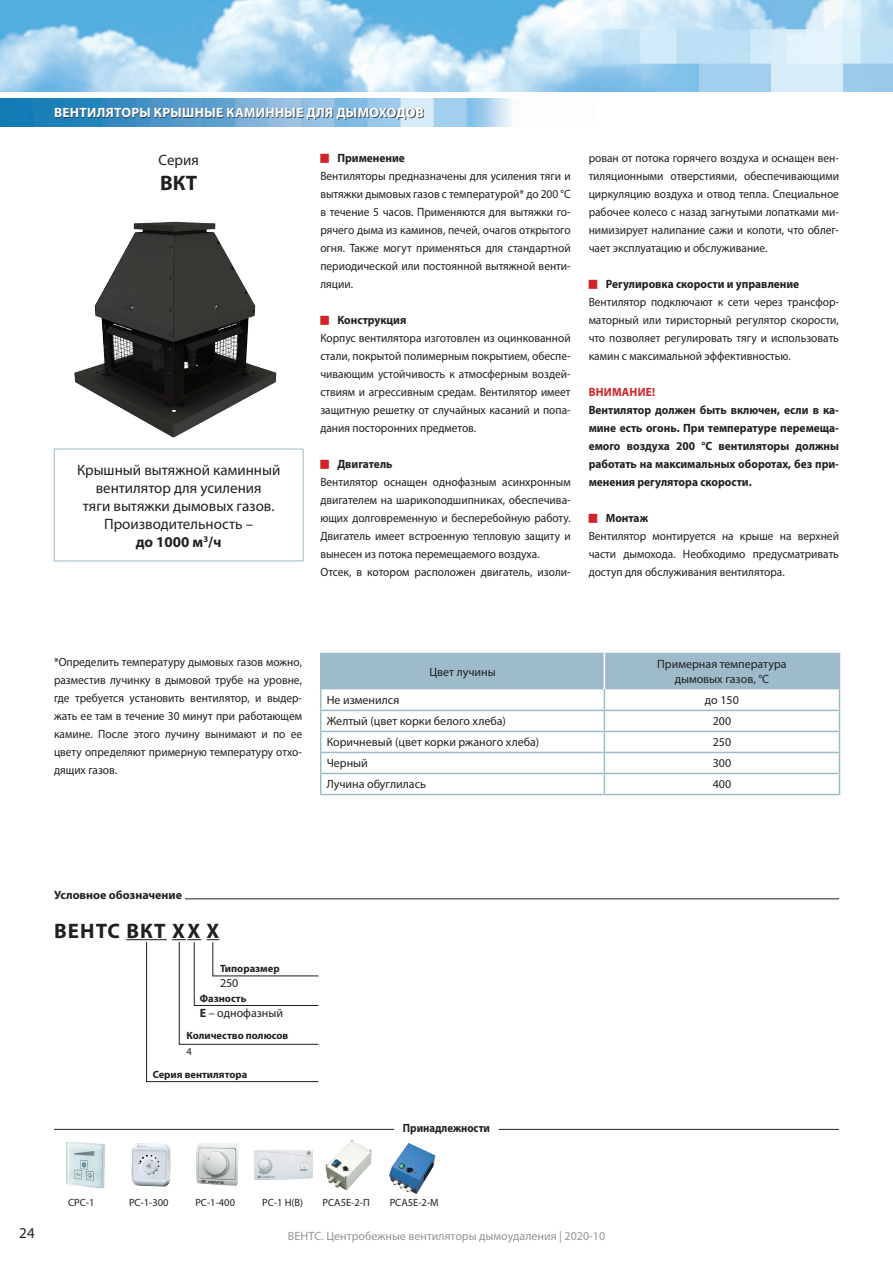
<style>
.page{position:relative;width:893px;height:1263px;background:#fff}
.page>*{position:absolute;margin:0;border:0;box-sizing:border-box;transform-origin:0 0}
.t1{font:700 21px "Myriad Pro";letter-spacing:.05em;color:#231f20}
.t2{font:15px/18px "Myriad Pro";color:#231f20;text-align:center}
.t3{font:700 13.5px "Myriad Pro";letter-spacing:.02em;color:#fff}
.t4{font:12px/18px "Myriad Pro";color:#231f20;text-align:justify;scale:.95 1}
.t5{font:700 12px/18px "Myriad Pro";color:#231f20;text-align:justify;scale:.95 1}
.t6{font:12px/14.4px "Myriad Pro";color:#231f20;text-align:center}
.t7{font:12px "Myriad Pro";color:#939598}
.t8{font:700 12px "Myriad Pro";color:#231f20}
.t9{font:700 12px "Myriad Pro";color:#231f20;scale:.9 1}
.t10{font:700 12px "Myriad Pro";letter-spacing:.02em;color:#d1232a;scale:.95 1}
.t11{font:700 10.5px "Myriad Pro";color:#231f20}
.t12{font:10.5px "Myriad Pro";color:#231f20}
.s1{font-weight:700}
</style>
<div class="page">
<img style="left:0;top:0;width:893px;height:91px">
<img style="left:0;top:99px;width:512px;height:27px">
<div style="left:55px;top:108px;width:369px;height:12px;background:#231f20;opacity:.7"></div>
<div style="left:54px;top:449px;width:249px;height:112px;border:1px solid #9ebbca"></div>
<img style="left:74px;top:221px;width:203px;height:217px">
<hr style="left:320px;top:794px;width:284px;height:1px;background:#9ebbca">
<svg style="left:320px;top:653px;width:520px;height:141px"></svg>
<hr style="left:604px;top:731px;width:236px;height:1px;background:#9ebbca">
<hr style="left:604px;top:752px;width:236px;height:1px;background:#9ebbca">
<hr style="left:604px;top:773px;width:236px;height:1px;background:#9ebbca">
<hr style="left:604px;top:794px;width:236px;height:1px;background:#9ebbca">
<img style="left:196px;top:1143px;width:43px;height:43px">
<img style="left:131px;top:1143px;width:40px;height:44px">
<hr style="left:54px;top:1129px;width:340px;height:1px;background:#231f20">
<hr style="left:499px;top:1129px;width:340px;height:1px;background:#231f20">
<img style="left:66px;top:1142px;width:39px;height:47px">
<img style="left:325px;top:1140px;width:47px;height:51px">
<img style="left:389px;top:1143px;width:47px;height:51px">
<img style="left:254px;top:1149px;width:59px;height:31px">
<hr style="left:185px;top:898px;width:654px;height:1px;background:#231f20">
<hr style="left:126px;top:939px;width:41px;height:1px;background:#231f20">
<svg style="left:146px;top:939px;width:173px;height:143px"></svg>
<p class="t3" style="left:54px;top:104px;width:371px">ВЕНТИЛЯТОРЫ КРЫШНЫЕ КАМИННЫЕ ДЛЯ ДЫМОХОДОВ</p>
<p class="t2" style="left:159px;top:150px;width:42px">Серия</p>
<h1 class="t1" style="left:160px;top:169px;width:39px">ВКТ</h1>
<p class="t5" style="left:337px;top:149px;width:73px">Применение</p>
<p class="t4" style="left:320px;top:167px;width:265px">Вентиляторы предназначены для усиления тяги и вытяжки дымовых газов с температурой* до 200 °С в течение 5 часов. Применяются для вытяжки го&shy;рячего дыма из каминов, печей, очагов открытого огня. Также могут применяться для стандартной периодической или постоянной вытяжной венти&shy;ляции.</p>
<p class="t5" style="left:337px;top:311px;width:74px">Конструкция</p>
<p class="t4" style="left:320px;top:329px;width:265px">Корпус вентилятора изготовлен из оцинкованной стали, покрытой полимерным покрытием, обеспе&shy;чивающим устойчивость к атмосферным воздей&shy;ствиям и агрессивным средам. Вентилятор имеет защитную решетку от случайных касаний и попа&shy;дания посторонних предметов.</p>
<p class="t5" style="left:337px;top:455px;width:60px">Двигатель</p>
<p class="t4" style="left:320px;top:473px;width:265px;text-align:left">Вентилятор оснащен однофазным асинхронным двигателем на шарикоподшипниках, обеспечива&shy;ющих долговременную и бесперебойную работу.<br>Двигатель имеет встроенную тепловую защиту и вынесен из потока перемещаемого воздуха.<br>Отсек, в котором расположен двигатель, изоли-</p>
<p class="t2" style="left:77px;top:460px;width:205px">Крышный вытяжной каминный вентилятор для усиления<br>тяги вытяжки дымовых газов.<br>Производительность –<br><span class="s1">до 1000 м</span><sup>3</sup><span class="s1">/ч</span></p>
<p class="t4" style="left:589px;top:149px;width:265px">рован от потока горячего воздуха и оснащен вен&shy;тиляционными отверстиями, обеспечивающими циркуляцию воздуха и отвод тепла. Специальное рабочее колесо с назад загнутыми лопатками ми&shy;нимизирует налипание сажи и копоти, что облег&shy;чает эксплуатацию и обслуживание.</p>
<p class="t5" style="left:606px;top:275px;width:205px">Регулировка скорости и управление</p>
<p class="t4" style="left:589px;top:293px;width:265px">Вентилятор подключают к сети через трансфор&shy;маторный или тиристорный регулятор скорости, что позволяет регулировать тягу и использовать камин с максимальной эффективностью.</p>
<p class="t10" style="left:589px;top:384px;width:71px">ВНИМАНИЕ!</p>
<p class="t5" style="left:589px;top:401px;width:265px">Вентилятор должен быть включен, если в ка&shy;мине есть огонь. При температуре перемеща&shy;емого воздуха 200 °С вентиляторы должны работать на максимальных оборотах, без при&shy;менения регулятора скорости.</p>
<p class="t5" style="left:606px;top:509px;width:46px">Монтаж</p>
<p class="t4" style="left:589px;top:527px;width:265px">Вентилятор монтируется на крыше на верхней части дымохода. Необходимо предусматривать доступ для обслуживания вентилятора.</p>
<p class="t4" style="left:54px;top:653px;width:263px">*Определить температуру дымовых газов можно, разместив лучинку в дымовой трубе на уровне, где требуется установить вентилятор, и выдер&shy;жать ее там в течение 30 минут при работающем камине. После этого лучину вынимают и по ее цвету определяют примерную температуру отхо&shy;дящих газов.</p>
<p class="t6" style="left:429px;top:664px;width:68px">Цвет лучины</p>
<p class="t6" style="left:657px;top:657px;width:131px">Примерная температура дымовых газов, °С</p>
<p class="t6" style="left:327px;top:693px;width:74px">Не изменился</p>
<p class="t6" style="left:705px;top:693px;width:35px">до 150</p>
<p class="t6" style="left:327px;top:714px;width:181px">Желтый (цвет корки белого хлеба)</p>
<p class="t6" style="left:713px;top:714px;width:20px">200</p>
<p class="t6" style="left:327px;top:735px;width:214px">Коричневый (цвет корки ржаного хлеба)</p>
<p class="t6" style="left:713px;top:735px;width:20px">250</p>
<p class="t6" style="left:327px;top:756px;width:43px">Черный</p>
<p class="t6" style="left:713px;top:756px;width:20px">300</p>
<p class="t6" style="left:327px;top:777px;width:101px">Лучина обуглилась</p>
<p class="t6" style="left:713px;top:777px;width:20px">400</p>
<p class="t8" style="left:54px;top:887px;width:129px">Условное обозначение</p>
<h1 class="t1" style="left:54px;top:917px;width:167px">ВЕНТС ВКТ ХХ Х</h1>
<p class="t11" style="left:220px;top:962px;width:61px">Типоразмер</p>
<p class="t6" style="left:220px;top:975px;width:20px">250</p>
<p class="t11" style="left:200px;top:992px;width:48px">Фазность</p>
<p class="t6" style="left:200px;top:1005px;width:85px"><span class="s1">Е</span> – однофазный</p>
<p class="t11" style="left:187px;top:1028px;width:103px">Количество полюсов</p>
<p class="t12" style="left:187px;top:1045px;width:7px">4</p>
<p class="t11" style="left:153px;top:1067px;width:96px">Серия вентилятора</p>
<p class="t9" style="left:403px;top:1120px;width:98px">Принадлежности</p>
<p class="t12" style="left:68px;top:1196px;width:28px">СРС-1</p>
<p class="t12" style="left:129px;top:1196px;width:41px">РС-1-300</p>
<p class="t12" style="left:195px;top:1196px;width:41px">РС-1-400</p>
<p class="t12" style="left:262px;top:1196px;width:42px">РС-1 Н(В)</p>
<p class="t12" style="left:323px;top:1196px;width:49px">РСА5Е-2-П</p>
<p class="t12" style="left:390px;top:1196px;width:50px">РСА5Е-2-М</p>
<p class="t2" style="left:19px;top:1224px;width:17px">24</p>
<p class="t7" style="left:288px;top:1229px;width:319px">ВЕНТС. Центробежные вентиляторы дымоудаления | 2020-10</p>
</div>
